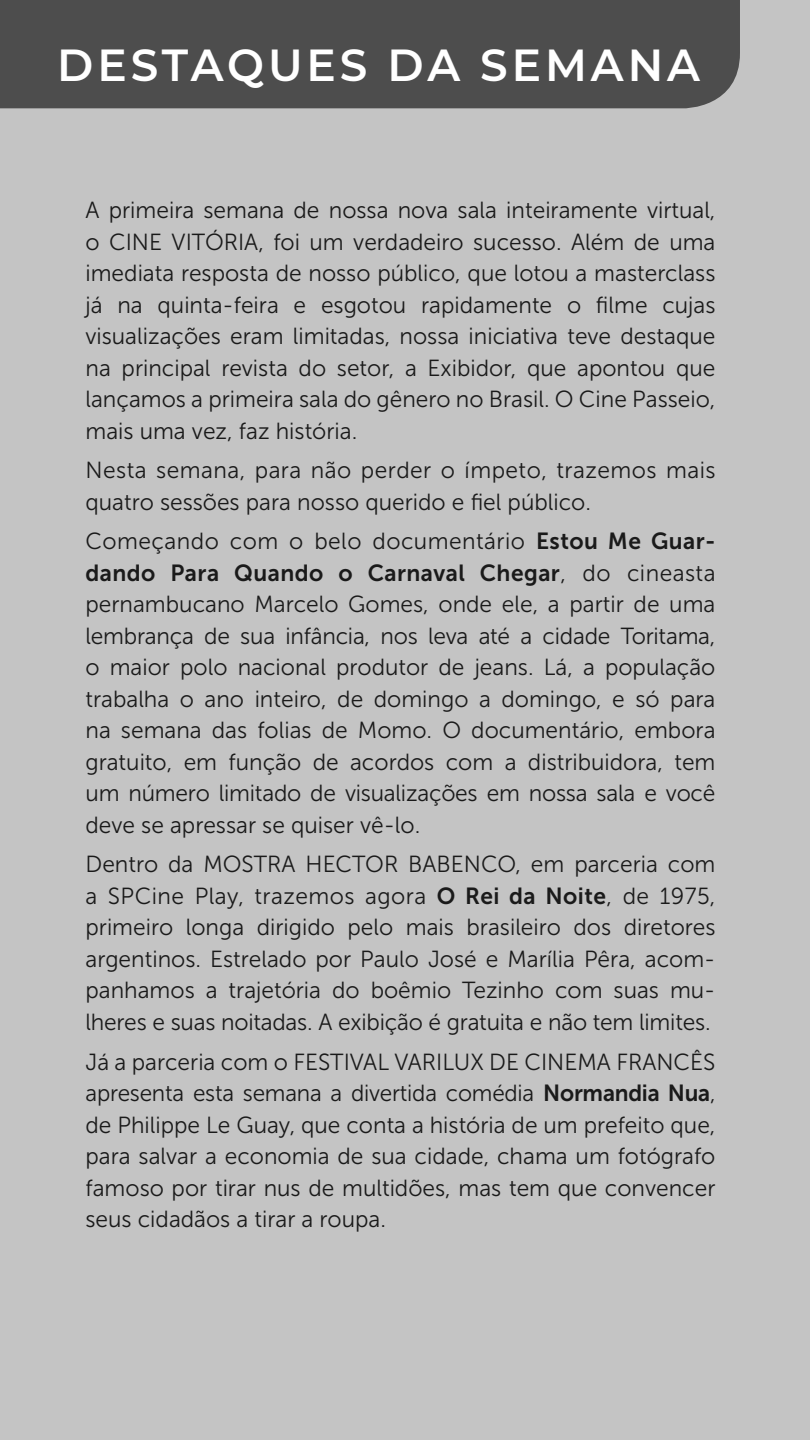
<style>
.page{position:relative;width:810px;height:1440px;background:#c4c4c4}
.page>*{position:absolute;margin:0;border:0;box-sizing:border-box;transform-origin:0 0}
.t1{font:600 44.78px "Montserrat";letter-spacing:.09em;color:#fff}
.t2{font:23.25px/31.5px "Museo Sans 300";color:#1a1a1a;text-align:justify}
.t3{font:23.25px "Museo Sans 300";letter-spacing:.02em;color:#1a1a1a}
.t4{font:23.25px "Museo Sans 700";letter-spacing:.02em;color:#1a1a1a}
.s1{font-family:"Museo Sans 700"}
.s2{font-family:"Museo Sans 300"}
</style>
<div class="page">
<div style="left:0;top:0;width:740px;height:108px;background:#4d4d4d"></div>
<h1 class="t1" style="left:57px;top:33px;width:644px">DESTAQUES DA SEMANA</h1>
<p class="t2" style="left:86px;top:195px;width:632px">A primeira semana de nossa nova sala inteiramente virtual, o CINE VITÓRIA, foi um verdadeiro sucesso. Além de uma imediata resposta de nosso público, que lotou a masterclass já na quinta-feira e esgotou rapidamente o filme cujas visualizações eram limitadas, nossa iniciativa teve destaque na principal revista do setor, a Exibidor, que apontou que lançamos a primeira sala do gênero no Brasil. O Cine Passeio, mais uma vez, faz história.</p>
<p class="t2" style="left:86px;top:455px;width:632px">Nesta semana, para não perder o ímpeto, trazemos mais quatro sessões para nosso querido e fiel público.</p>
<p class="t3" style="left:86px;top:529px;width:632px">Começando com o belo documentário <span class="s1">Estou Me Guar-</span></p>
<p class="t4" style="left:86px;top:560px;width:632px">dando Para Quando o Carnaval Chegar<span class="s2">, do cineasta</span></p>
<p class="t2" style="left:86px;top:589px;width:632px">pernambucano Marcelo Gomes, onde ele, a partir de uma lembrança de sua infância, nos leva até a cidade Toritama, o maior polo nacional produtor de jeans. Lá, a população trabalha o ano inteiro, de domingo a domingo, e só para na semana das folias de Momo. O documentário, embora gratuito, em função de acordos com a distribuidora, tem um número limitado de visualizações em nossa sala e você deve se apressar se quiser vê-lo.</p>
<p class="t2" style="left:85px;top:849px;width:632px">Dentro da MOSTRA HECTOR BABENCO, em parceria com a SPCine Play, trazemos agora <span class="s1">O Rei da Noite</span>, de 1975, primeiro longa dirigido pelo mais brasileiro dos diretores argentinos. Estrelado por Paulo José e Marília Pêra, acom&shy;panhamos a trajetória do boêmio Tezinho com suas mu&shy;lheres e suas noitadas. A exibição é gratuita e não tem limites.</p>
<p class="t2" style="left:85px;top:1046px;width:632px">Já a parceria com o FESTIVAL VARILUX DE CINEMA FRANCÊS apresenta esta semana a divertida comédia <span class="s1">Normandia Nua</span>, de Philippe Le Guay, que conta a história de um prefeito que, para salvar a economia de sua cidade, chama um fotógrafo famoso por tirar nus de multidões, mas tem que convencer seus cidadãos a tirar a roupa.</p>
</div>
